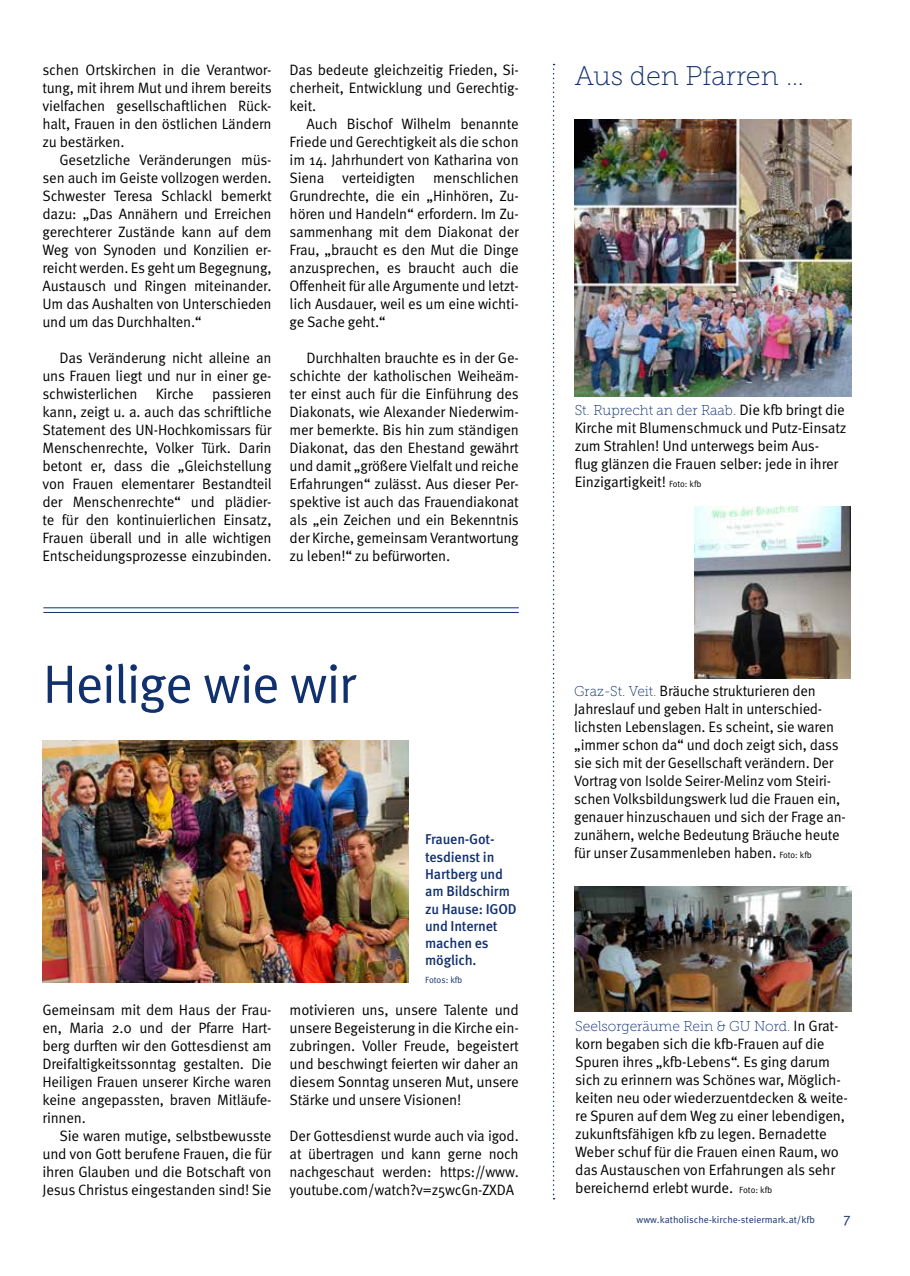
<style>
.page{position:relative;width:910px;height:1276px;background:#fff}
.page>*{position:absolute;margin:0;border:0;box-sizing:border-box;transform-origin:0 0}
.t1{font:54px "Meta OT Norm";letter-spacing:-.04em;color:#11306e}
.t2{font:27px "Museo Slab 100";color:#11306e}
.t3{font:15px/18px "Meta OT Norm";letter-spacing:-.015em;color:#000;text-align:justify}
.t4{font:15px/18px "Meta OT Norm";letter-spacing:-.015em;color:#000;scale:.96 1}
.t5{font:500 14.25px/17.2px "Meta OT";letter-spacing:-.015em;color:#11306e}
.t6{font:14.25px "Museo Slab 100";color:#11306e}
.t7{font:14.25px "Meta OT Norm";color:#11306e}
.t8{font:9.75px "Meta OT Norm";color:#11306e}
.t9{font:9px "Meta OT Norm";letter-spacing:-.005em;color:#11306e}
.s1{font-family:"Meta OT Norm";font-size:15px;color:#000}
.s2{font-size:9px}
.s3{font-family:"Museo Slab 100";font-size:14.25px;color:#11306e}
</style>
<div class="page">
<svg style="left:553px;top:64px;width:2px;height:1135px"></svg>
<img style="left:574px;top:887px;width:278px;height:124px">
<img style="left:694px;top:506px;width:156px;height:172px">
<hr style="left:43px;top:612px;width:476px;height:1px;background:#11306e">
<div style="left:45px;top:612px;width:487px;height:17px;background:#fff"></div>
<hr style="left:43px;top:607px;width:476px;height:1px;background:#11306e">
<img style="left:575px;top:119px;width:276px;height:277px">
<img style="left:43px;top:740px;width:365px;height:242px">
<p class="t3" style="left:43px;top:61px;width:231px">schen Ortskirchen in die Verantwor&shy;tung, mit ihrem Mut und ihrem bereits vielfachen gesellschaftlichen Rück&shy;halt, Frauen in den östlichen Ländern zu bestärken.</p>
<p class="t3" style="left:43px;top:151px;width:231px;text-indent:17px">Gesetzliche Veränderungen müs&shy;sen auch im Geiste vollzogen werden.<br>Schwester Teresa Schlackl bemerkt dazu: „Das Annähern und Erreichen gerechterer Zustände kann auf dem Weg von Synoden und Konzilien er&shy;reicht werden. Es geht um Begegnung, Austausch und Ringen miteinander.<br>Um das Aushalten von Unterschieden und um das Durchhalten.“</p>
<p class="t3" style="left:43px;top:349px;width:231px;text-indent:17px">Das Veränderung nicht alleine an uns Frauen liegt und nur in einer ge&shy;schwisterlichen Kirche passieren kann, zeigt u. a. auch das schriftliche Statement des UN-Hochkomissars für Menschenrechte, Volker Türk. Darin betont er, dass die „Gleichstellung von Frauen elementarer Bestandteil der Menschenrechte“ und plädier&shy;te für den kontinuierlichen Einsatz, Frauen überall und in alle wichtigen Entscheidungsprozesse einzubinden.</p>
<p class="t3" style="left:290px;top:61px;width:231px">Das bedeute gleichzeitig Frieden, Si&shy;cherheit, Entwicklung und Gerechtig&shy;keit.</p>
<p class="t3" style="left:290px;top:115px;width:231px;text-indent:17px">Auch Bischof Wilhelm benannte Friede und Gerechtigkeit als die schon im 14. Jahrhundert von Katharina von Siena verteidigten menschlichen Grundrechte, die ein „Hinhören, Zu&shy;hören und Handeln“ erfordern. Im Zu&shy;sammenhang mit dem Diakonat der Frau, „braucht es den Mut die Dinge anzusprechen, es braucht auch die Offenheit für alle Argumente und letzt&shy;lich Ausdauer, weil es um eine wichti&shy;ge Sache geht.“</p>
<p class="t3" style="left:290px;top:349px;width:231px;text-indent:17px">Durchhalten brauchte es in der Ge&shy;schichte der katholischen Weiheäm&shy;ter einst auch für die Einführung des Diakonats, wie Alexander Niederwim&shy;mer bemerkte. Bis hin zum ständigen Diakonat, das den Ehestand gewährt und damit „größere Vielfalt und reiche Erfahrungen“ zulässt. Aus dieser Per&shy;spektive ist auch das Frauendiakonat als „ein Zeichen und ein Bekenntnis der Kirche, gemeinsam Verantwortung zu leben!“ zu befürworten.</p>
<h1 class="t1" style="left:43px;top:651px;width:315px">Heilige wie wir</h1>
<p class="t5" style="left:425px;top:831px;width:93px">Frauen-Got&shy;tesdienst in<br>Hartberg und am Bildschirm zu Hause: IGOD und Internet machen es möglich.</p>
<p class="t9" style="left:425px;top:974px;width:39px">Fotos: kfb</p>
<p class="t3" style="left:43px;top:1001px;width:231px">Gemeinsam mit dem Haus der Frau&shy;en, Maria 2.0 und der Pfarre Hart&shy;berg durften wir den Gottesdienst am Dreifaltigkeitssonntag gestalten. Die Heiligen Frauen unserer Kirche waren keine angepassten, braven Mitläufe&shy;rinnen.</p>
<p class="t3" style="left:43px;top:1127px;width:231px;text-indent:17px">Sie waren mutige, selbstbewusste und von Gott berufene Frauen, die für ihren Glauben und die Botschaft von Jesus Christus eingestanden sind! Sie</p>
<p class="t3" style="left:290px;top:1001px;width:231px">motivieren uns, unsere Talente und unsere Begeisterung in die Kirche ein&shy;zubringen. Voller Freude, begeistert und beschwingt feierten wir daher an diesem Sonntag unseren Mut, unsere Stärke und unsere Visionen!</p>
<p class="t4" style="left:290px;top:1127px;width:240px;text-align:justify">Der Gottesdienst wurde auch via igod. at übertragen und kann gerne noch nachgeschaut werden: https://www. youtube.com/watch?v=z5wcGn-ZXDA</p>
<h2 class="t2" style="left:575px;top:61px;width:231px">Aus den Pfarren …</h2>
<p class="t6" style="left:575px;top:402px;width:272px">St. Ruprecht an der Raab. <span class="s1">Die kfb bringt die</span></p>
<p class="t3" style="left:575px;top:418px;width:274px;text-align:left">Kirche mit Blumenschmuck und Putz-Einsatz zum Strahlen! Und unterwegs beim Aus-<br>flug glänzen die Frauen selber: jede in ihrer Einzigartigkeit! <span class="s2">Foto: kfb</span></p>
<p class="t4" style="left:574px;top:682px;width:285px"><span class="s3">Graz-St. Veit.</span> Bräuche strukturieren den Jahreslauf und geben Halt in unterschied&shy;lichsten Lebenslagen. Es scheint, sie waren „immer schon da“ und doch zeigt sich, dass sie sich mit der Gesellschaft verändern. Der Vortrag von Isolde Seirer-Melinz vom Steiri&shy;schen Volksbildungswerk lud die Frauen ein, genauer hinzuschauen und sich der Frage an&shy;zunähern, welche Bedeutung Bräuche heute für unser Zusammenleben haben. <span class="s2">Foto: kfb</span></p>
<p class="t6" style="left:575px;top:1018px;width:265px">Seelsorgeräume Rein &amp; GU Nord. <span class="s1">In Grat-</span></p>
<p class="t3" style="left:575px;top:1034px;width:274px;text-align:left">korn begaben sich die kfb-Frauen auf die Spuren ihres „kfb-Lebens“. Es ging darum sich zu erinnern was Schönes war, Möglich&shy;keiten neu oder wiederzuentdecken &amp; weite&shy;re Spuren auf dem Weg zu einer lebendigen, zukunftsfähigen kfb zu legen. Bernadette Weber schuf für die Frauen einen Raum, wo das Austauschen von Erfahrungen als sehr bereichernd erlebt wurde. <span class="s2">Foto: kfb</span></p>
<p class="t8" style="left:637px;top:1213px;width:180px">www.katholische-kirche-steiermark.at/kfb</p>
<p class="t7" style="left:843px;top:1209px;width:9px">7</p>
</div>
